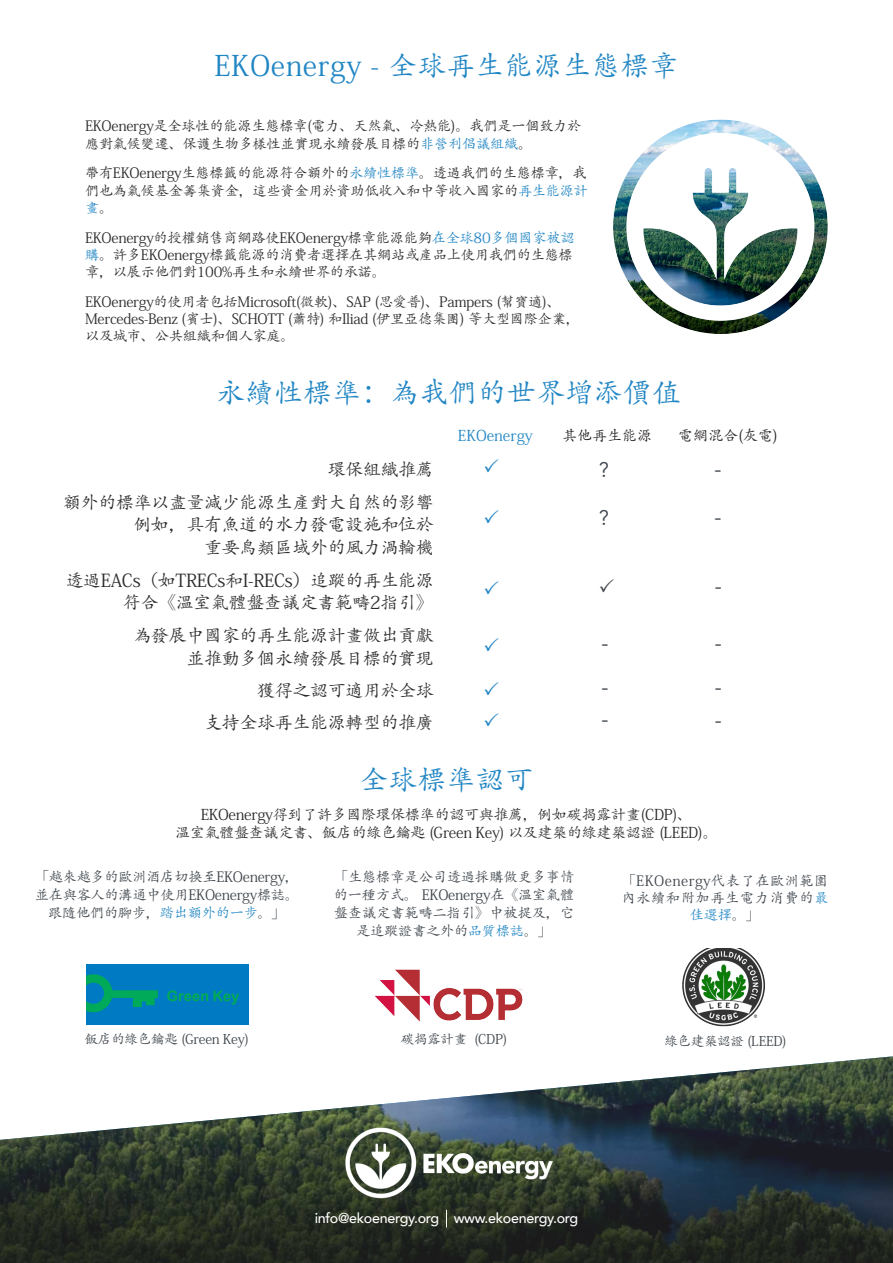
<style>
.page{position:relative;width:893px;height:1263px;background:#fff}
.page>*{position:absolute;margin:0;border:0;box-sizing:border-box;transform-origin:0 0}
.EKO_info_otsikko{font:28.5px "Adobe Kaiti Std";letter-spacing:.02em;color:#2186c4}
.Perusteksti_YE_musta{font:21px "Avenir";color:#3e454c}
.EKO_info_luettelo{font:18px "Adobe Kaiti Std";letter-spacing:-.02em;color:#2b2b2b}
.EKO_info_perus_keski{font:15px/18px "Adobe Kaiti Std";letter-spacing:-.02em;color:#2b2b2b;text-align:center}
.t1{font:15px "Adobe Kaiti Std";color:#231f20}
.t2{font:15px "Adobe Kaiti Std";color:#2186c4}
.EKO_info_perus_vasen{font:14.25px/17.1px "Adobe Kaiti Std";letter-spacing:-.02em;color:#2b2b2b}
.EKO_info_lainaus_kes{font:14.25px/18px "Adobe Kaiti Std";letter-spacing:-.01em;color:#3e454c;text-align:center}
.EKO_info_lainaus_kes-2{font:14.25px "Adobe Kaiti Std";letter-spacing:-.02em;color:#3f464c}
.EKO_info_lainaus_kes-3{font:14.25px/17.1px "Adobe Kaiti Std";letter-spacing:.03em;color:#3e454c;text-align:center}
.Perusteksti_YE_musta-2{font:500 14.25px "Avenir";letter-spacing:-.02em;color:#fff}
.EKO_info_lainaus_kes-4{font:13.5px "Adobe Kaiti Std";letter-spacing:-.02em;color:#3f464c}
.s1{color:#2186c4}
</style>
<div class="page">
<img style="left:0;top:1056px;width:893px;height:207px">
<img style="left:682px;top:948px;width:83px;height:78px">
<img style="left:374px;top:969px;width:148px;height:53px">
<svg style="left:446px;top:1211px;width:1px;height:16px"></svg>
<img style="left:613px;top:119px;width:215px;height:215px">
<img style="left:313px;top:1118px;width:275px;height:93px">
<img style="left:86px;top:965px;width:162px;height:60px">
<p class="EKO_info_otsikko" style="left:215px;top:48px;width:465px">EKOenergy - 全球再生能源生態標章</p>
<p class="EKO_info_perus_vasen" style="left:85px;top:118px;width:498px">EKOenergy是全球性的能源生態標章(電力、天然氣、冷熱能)。我們是一個致力於應對氣候變遷、保護生物多樣性並實現永續發展目標的<span class="s1">非營利倡議組織</span>。</p>
<p class="EKO_info_perus_vasen" style="left:85px;top:165px;width:505px;text-align:justify">帶有EKOenergy生態標籤的能源符合額外的<span class="s1">永續性標準</span>。透過我們的生態標章，我們也為氣候基金籌集資金，這些資金用於資助低收入和中等收入國家的<span class="s1">再生能源計畫</span>。</p>
<p class="EKO_info_perus_vasen" style="left:85px;top:229px;width:491px">EKOenergy的授權銷售商網路使EKOenergy標章能源能夠<span class="s1">在全球80多個國家被認購</span>。許多EKOenergy標籤能源的消費者選擇在其網站或產品上使用我們的生態標章，以展示他們對100%再生和永續世界的承諾。</p>
<p class="EKO_info_perus_vasen" style="left:85px;top:293px;width:497px">EKOenergy的使用者包括Microsoft(微軟)、SAP (思愛普)、Pampers (幫寶適)、<br>Mercedes-Benz (賓士)、SCHOTT (蕭特) 和Iliad (伊里亞德集團) 等大型國際企業，以及城市、公共組織和個人家庭。</p>
<p class="EKO_info_otsikko" style="left:216px;top:375px;width:466px">永續性標準：為我們的世界增添價值</p>
<p class="EKO_info_luettelo" style="left:328px;top:458px;width:108px">環保組織推薦</p>
<p class="EKO_info_luettelo" style="left:63px;top:491px;width:372px">額外的標準以盡量減少能源生產對大自然的影響</p>
<p class="EKO_info_luettelo" style="left:134px;top:513px;width:302px">例如，具有魚道的水力發電設施和位於</p>
<p class="EKO_info_luettelo" style="left:204px;top:536px;width:231px">重要鳥類區域外的風力渦輪機</p>
<p class="EKO_info_luettelo" style="left:66px;top:569px;width:370px">透過EACs（如TRECs和I-RECs）追蹤的再生能源</p>
<p class="EKO_info_luettelo" style="left:123px;top:591px;width:312px">符合《溫室氣體盤查議定書範疇2指引》</p>
<p class="EKO_info_luettelo" style="left:134px;top:624px;width:302px">為發展中國家的再生能源計畫做出貢獻</p>
<p class="EKO_info_luettelo" style="left:187px;top:647px;width:249px">並推動多個永續發展目標的實現</p>
<p class="EKO_info_luettelo" style="left:257px;top:679px;width:178px">獲得之認可適用於全球</p>
<p class="EKO_info_luettelo" style="left:204px;top:711px;width:231px">支持全球再生能源轉型的推廣</p>
<p class="t2" style="left:458px;top:426px;width:76px">EKOenergy</p>
<p class="t1" style="left:562px;top:426px;width:91px">其他再生能源</p>
<p class="t1" style="left:678px;top:426px;width:101px">電網混合(灰電)</p>
<p class="Perusteksti_YE_musta" style="left:599px;top:457px;width:12px">?</p>
<p class="Perusteksti_YE_musta" style="left:599px;top:505px;width:12px">?</p>
<p class="Perusteksti_YE_musta" style="left:714px;top:456px;width:8px">-</p>
<p class="Perusteksti_YE_musta" style="left:714px;top:504px;width:8px">-</p>
<p class="Perusteksti_YE_musta" style="left:715px;top:573px;width:8px">-</p>
<p class="Perusteksti_YE_musta" style="left:602px;top:630px;width:8px">-</p>
<p class="Perusteksti_YE_musta" style="left:715px;top:630px;width:8px">-</p>
<p class="Perusteksti_YE_musta" style="left:602px;top:675px;width:8px">-</p>
<p class="Perusteksti_YE_musta" style="left:602px;top:706px;width:8px">-</p>
<p class="Perusteksti_YE_musta" style="left:715px;top:675px;width:8px">-</p>
<p class="Perusteksti_YE_musta" style="left:715px;top:707px;width:8px">-</p>
<p class="EKO_info_otsikko" style="left:360px;top:761px;width:175px">全球標準認可</p>
<p class="EKO_info_perus_keski" style="left:175px;top:805px;width:544px">EKOenergy得到了許多國際環保標準的認可與推薦，例如碳揭露計畫(CDP)、<br>溫室氣體盤查議定書、飯店的綠色鑰匙 (Green Key) 以及建築的綠建築認證 (LEED)。</p>
<p class="EKO_info_lainaus_kes-3" style="left:621px;top:872px;width:208px">「EKOenergy代表了在歐洲範圍內永續和附加再生電力消費的<span class="s1">最佳選擇</span>。」</p>
<p class="EKO_info_lainaus_kes-2" style="left:35px;top:868px;width:266px">「越來越多的歐洲酒店切換至EKOenergy，</p>
<p class="EKO_info_lainaus_kes-2" style="left:35px;top:886px;width:266px">並在與客人的溝通中使用EKOenergy標誌。</p>
<p class="EKO_info_lainaus_kes-2" style="left:48px;top:904px;width:239px">跟隨他們的腳步，<span class="s1">踏出額外的一步</span>。」</p>
<p class="EKO_info_lainaus_kes" style="left:334px;top:868px;width:242px">「生態標章是公司透過採購做更多事情的一種方式。 EKOenergy在《溫室氣體盤查議定書範疇二指引》中被提及，它是追蹤證書之外的<span class="s1">品質標誌</span>。」</p>
<p class="EKO_info_lainaus_kes-4" style="left:85px;top:1031px;width:166px">飯店的綠色鑰匙 (Green Key)</p>
<p class="EKO_info_lainaus_kes-4" style="left:401px;top:1031px;width:108px">碳揭露計畫 (CDP)</p>
<p class="EKO_info_lainaus_kes-4" style="left:664px;top:1032px;width:124px">綠色建築認證 (LEED)</p>
<p class="Perusteksti_YE_musta-2" style="left:315px;top:1206px;width:265px">info@ekoenergy.org www.ekoenergy.org</p>
</div>
